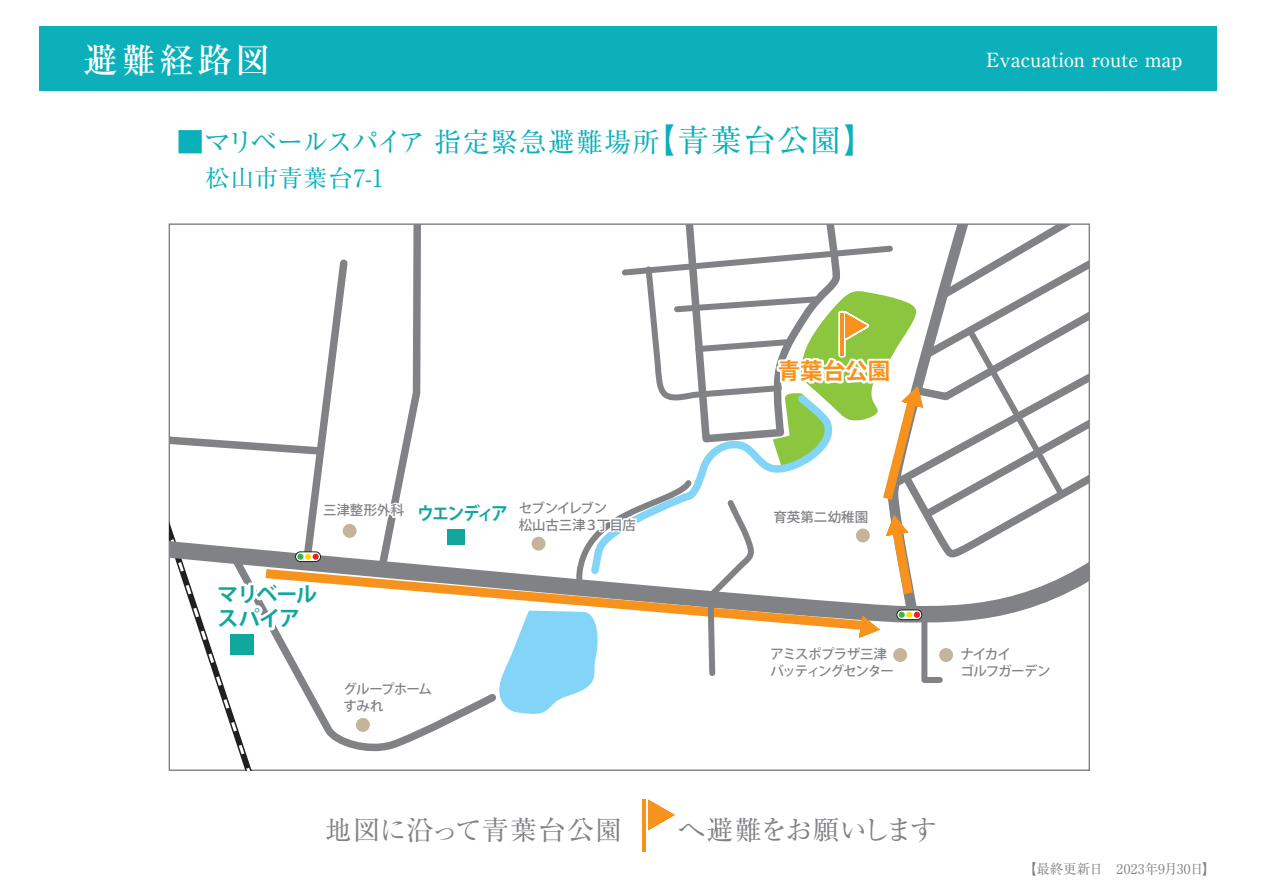
<style>
.page{position:relative;width:1263px;height:893px;background:#fff}
.page>*{position:absolute;margin:0;border:0;box-sizing:border-box;transform-origin:0 0}
.t1{font:500 34.5px "Ryumin Pro";letter-spacing:.1em;color:#fff}
.t2{font:31.5px "Ryumin Pro";letter-spacing:.05em;color:#0cb0ba}
.t3{font:27px "Ryumin Pro";letter-spacing:-.005em;color:#0cb0ba}
.t4{font:27px "Ryumin Pro";letter-spacing:.02em;color:#808285}
.t5{font:27px "Ryumin Pro";letter-spacing:-.05em;color:#808285}
.t6{font:24px "Ryumin Pro";letter-spacing:.03em;color:#0cb0ba}
.t7{font:700 22.5px "Koz Go Pr 6 N";color:#f7931d}
.t8{font:700 21px/24px "Koz Go Pr 6 N";letter-spacing:-.05em;color:#12a79d}
.t9{font:500 19.5px "Ryumin Pro";color:#fff}
.t10{font:500 13.5px/16.5px "Koz Go Pr 6 N";letter-spacing:-.05em;color:#808285}
.t11{font:500 13.5px/16.5px "Koz Go Pr 6 N";letter-spacing:-.075em;color:#808285}
.t12{font:13.5px "Ryumin Pro";letter-spacing:.005em;color:#808285}
.t13{font:500 13.5px "Koz Go Pr 6 N";letter-spacing:.01em;color:#808285}
.s1{font-weight:700;font-size:18px;color:#12a79d}
</style>
<div class="page">
<div style="left:39px;top:26px;width:1178px;height:65px;background:#0cb0ba"></div>
<svg style="left:648px;top:799px;width:27px;height:32px"></svg>
<hr style="left:642px;top:799px;width:4px;height:52px;background:#f7931d">
<svg style="left:169px;top:224px;width:920px;height:546px"></svg>
<h1 class="t1" style="left:84px;top:33px;width:188px">避難経路図</h1>
<h3 class="t9" style="left:986px;top:44px;width:198px">Evacuation route map</h3>
<h2 class="t2" style="left:644px;top:115px;width:233px">【青葉台公園】</h2>
<h3 class="t3" style="left:177px;top:121px;width:484px">■マリベールスパイア 指定緊急避難場所</h3>
<h3 class="t6" style="left:205px;top:160px;width:180px">松山市青葉台7-1</h3>
<h3 class="t7" style="left:778px;top:358px;width:114px">青葉台公園</h3>
<p class="t10" style="left:323px;top:502px;width:186px">三津整形外科 <span class="s1">ウエンディア</span></p>
<p class="t10" style="left:519px;top:500px;width:119px">セブンイレブン<br>松山古三津３丁目店</p>
<h3 class="t8" style="left:218px;top:583px;width:101px">マリベールスパイア</h3>
<p class="t10" style="left:344px;top:681px;width:90px">グループホームすみれ</p>
<p class="t13" style="left:773px;top:510px;width:97px">育英第二幼稚園</p>
<p class="t11" style="left:770px;top:646px;width:125px">アミスポプラザ三津バッティングセンター</p>
<p class="t10" style="left:960px;top:646px;width:92px">ナイカイ<br>ゴルフガーデン</p>
<h3 class="t4" style="left:325px;top:808px;width:299px">地図に沿って青葉台公園</h3>
<h3 class="t5" style="left:678px;top:808px;width:260px">へ避難をお願いします</h3>
<p class="t12" style="left:1023px;top:858px;width:194px">【最終更新日　2023年9月30日】</p>
</div>
